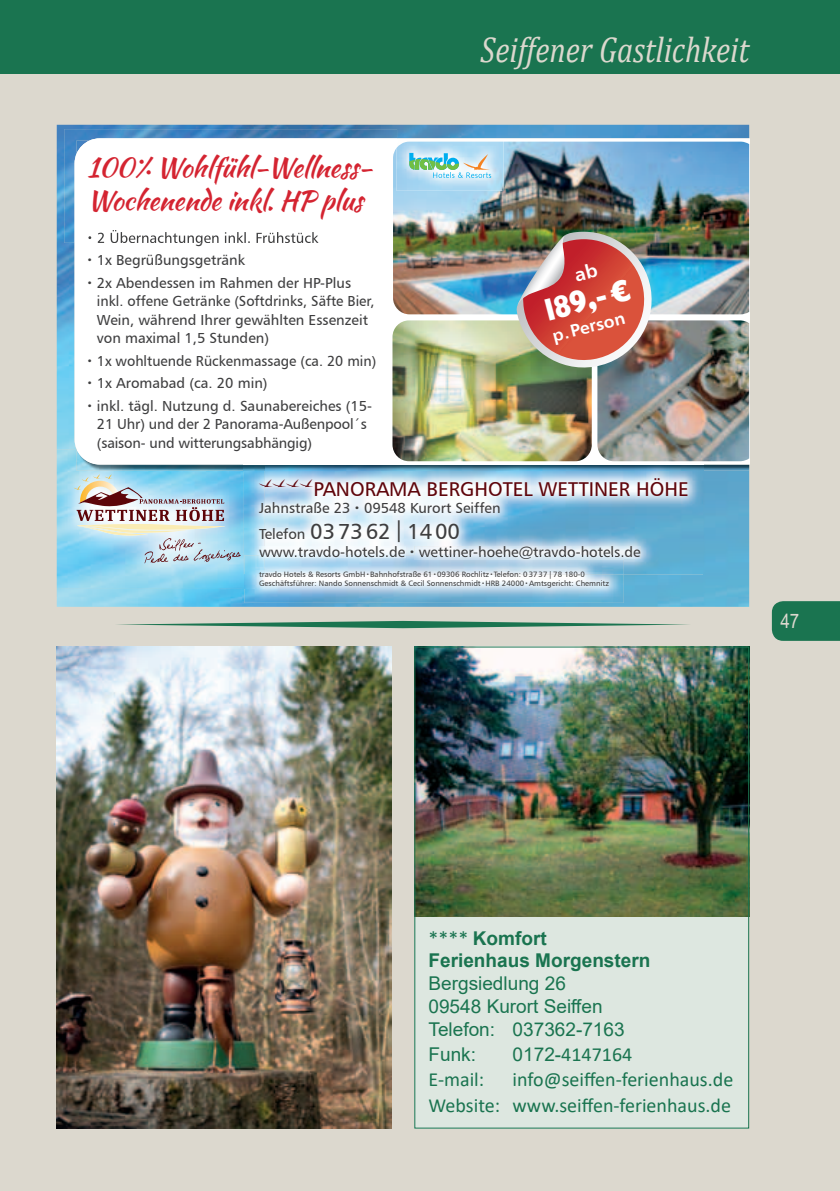
<style>
.page{position:relative;width:840px;height:1191px;background:#fff}
.page>*{position:absolute;margin:0;border:0;box-sizing:border-box;transform-origin:0 0}
.t1{font:italic 36px "Cambria";color:#dcd8ce;scale:.85 1}
.t2{font:27.2px/33px "Kaushan Script";letter-spacing:-.01em;color:#d42431}
.t3{font:21.8px "Humanist 777 BT Roman B";color:#3e3e3f}
.t4{font:20px/25.2px "Calibri";color:#1a7450;text-align:right}
.t5{font:20px "Humanist 777 BT Roman B";color:#5f050b}
.t6{font:20px "Arial";color:#dcd8ce;scale:.85 1}
.t7{font:19px/22.8px "Arial";color:#1a7450}
.t8{font:700 19px/22.8px "Arial";color:#1a7450}
.t9{font:17.4px "Humanist 777 BT Bold B";color:#fff}
.t10{font:14.6px/22.4px "Humanist 777 BT Roman B";color:#3e3e3f}
.t11{font:7.8px/9.4px "Humanist 777 BT Roman B";color:#3e3e3f}
.s1{font-size:14.6px}
.s2{font-family:"Calibri";font-weight:400;font-size:20px}
.s3{font-family:"Arial";font-size:19px}
</style>
<div class="page">
<div style="left:0;top:0;width:839px;height:1191px;background:#dcd8ce"></div>
<div style="left:0;top:0;width:839px;height:74px;background:#1a7450"></div>
<svg style="left:771px;top:601px;width:68px;height:40px;background:#217754"></svg>
<img style="left:57px;top:125px;width:691px;height:482px">
<div style="left:74px;top:138px;width:674px;height:326px;background:#fff"></div>
<div style="left:687px;top:301px;width:61px;height:40px;background:linear-gradient(to right,#fff,#fff)"></div>
<img style="left:57px;top:450px;width:187px;height:138px">
<img style="left:76px;top:450px;width:168px;height:20px">
<div style="left:77px;top:450px;width:188px;height:14px;background:#fff"></div>
<svg style="left:74px;top:474px;width:167px;height:89px;background:#afc9d5"></svg>
<img style="left:265px;top:463px;width:437px;height:111px">
<img style="left:244px;top:464px;width:21px;height:91px">
<svg style="left:244px;top:463px;width:21px;height:1px"></svg>
<img style="left:265px;top:546px;width:140px;height:9px">
<img style="left:414px;top:546px;width:226px;height:13px">
<img style="left:244px;top:555px;width:379px;height:48px">
<img style="left:265px;top:555px;width:140px;height:2px">
<svg style="left:259px;top:546px;width:6px;height:11px"></svg>
<img style="left:414px;top:555px;width:209px;height:4px">
<img style="left:64px;top:129px;width:333px;height:114px">
<div style="left:74px;top:138px;width:323px;height:105px;background:#fff"></div>
<img style="left:98px;top:230px;width:220px;height:13px">
<img style="left:393px;top:142px;width:355px;height:172px">
<img style="left:392px;top:320px;width:199px;height:141px">
<img style="left:597px;top:320px;width:151px;height:141px">
<img style="left:396px;top:140px;width:107px;height:51px">
<svg style="left:396px;top:140px;width:95px;height:38px;background:#b4dce2"></svg>
<svg style="left:117px;top:621px;width:572px;height:7px"></svg>
<div style="left:414px;top:646px;width:334px;height:482px;background:#dde7e0"></div>
<img style="left:416px;top:648px;width:330px;height:269px">
<div style="left:414px;top:646px;width:334px;height:482px;border:1px solid #1a7450"></div>
<img style="left:57px;top:646px;width:334px;height:482px">
<img style="left:516px;top:232px;width:140px;height:140px">
<h1 class="t1" style="left:480px;top:24px;width:317px">Seiffener Gastlichkeit</h1>
<h2 class="t2" style="left:87px;top:151px;width:287px">100% Wohlfühl-Wellness-<br>Wochenende inkl. HP plus</h2>
<p class="t10" style="left:97px;top:249px;width:256px">1x Begrüßungsgetränk<br>2x Abendessen im Rahmen der HP-Plus</p>
<p class="t10" style="left:97px;top:292px;width:279px;line-height:18.6px">inkl. offene Getränke (Softdrinks, Säfte Bier,<br>Wein, während Ihrer gewählten Essenzeit von maximal 1,5 Stunden)</p>
<p class="t10" style="left:97px;top:349px;width:281px">1x wohltuende Rückenmassage (ca. 20 min)<br>1x Aromabad (ca. 20 min)<br>inkl. tägl. Nutzung d. Saunabereiches (15-</p>
<p class="t10" style="left:97px;top:414px;width:271px;line-height:18.6px">21 Uhr) und der 2 Panorama-Außenpool´s (saison- und witterungsabhängig)</p>
<p class="t9" style="left:549px;top:325px;width:76px;rotate:-14deg">p.Person</p>
<h3 class="t5" style="left:259px;top:476px;width:431px"><sup>MMMM</sup>PANORAMA BERGHOTEL WETTINER HÖHE</h3>
<p class="t10" style="left:259px;top:497px;width:243px">Jahnstraße 23 09548 Kurort Seiffen</p>
<h3 class="t3" style="left:259px;top:518px;width:202px"><span class="s1">Telefon</span> 037362|1400</h3>
<p class="t10" style="left:259px;top:540px;width:383px">www.travdo-hotels.de wettiner-hoehe@travdo-hotels.de</p>
<p class="t11" style="left:259px;top:569px;width:351px">travdo Hotels &amp; Resorts GmbH Bahnhofstraße 61 09306 Rochlitz Telefon: 03737|78 180-0<br>Geschäftsführer: Nando Sonnenschmidt &amp; Cecil Sonnenschmidt HRB 24000 Amtsgericht: Chemnitz</p>
<h3 class="t6" style="left:780px;top:607px;width:24px">47</h3>
<h3 class="t8" style="left:428px;top:926px;width:223px"><span class="s2">****</span> Komfort<br>Ferienhaus Morgenstern</h3>
<h3 class="t7" style="left:428px;top:972px;width:197px">Bergsiedlung 26<br>09548 Kurort Seiffen<br>Telefon: 037362-7163</h3>
<h3 class="t7" style="left:428px;top:1043px;width:49px">Funk:</h3>
<h3 class="t4" style="left:512px;top:1041px;width:121px"><span class="s3">0172-</span>4147164</h3>
<h3 class="t4" style="left:428px;top:1066px;width:57px">E-mail:</h3>
<h3 class="t4" style="left:428px;top:1066px;width:306px">info@seiffen-ferienhaus.de<br>Website: www.seiffen-ferienhaus.de</h3>
</div>
